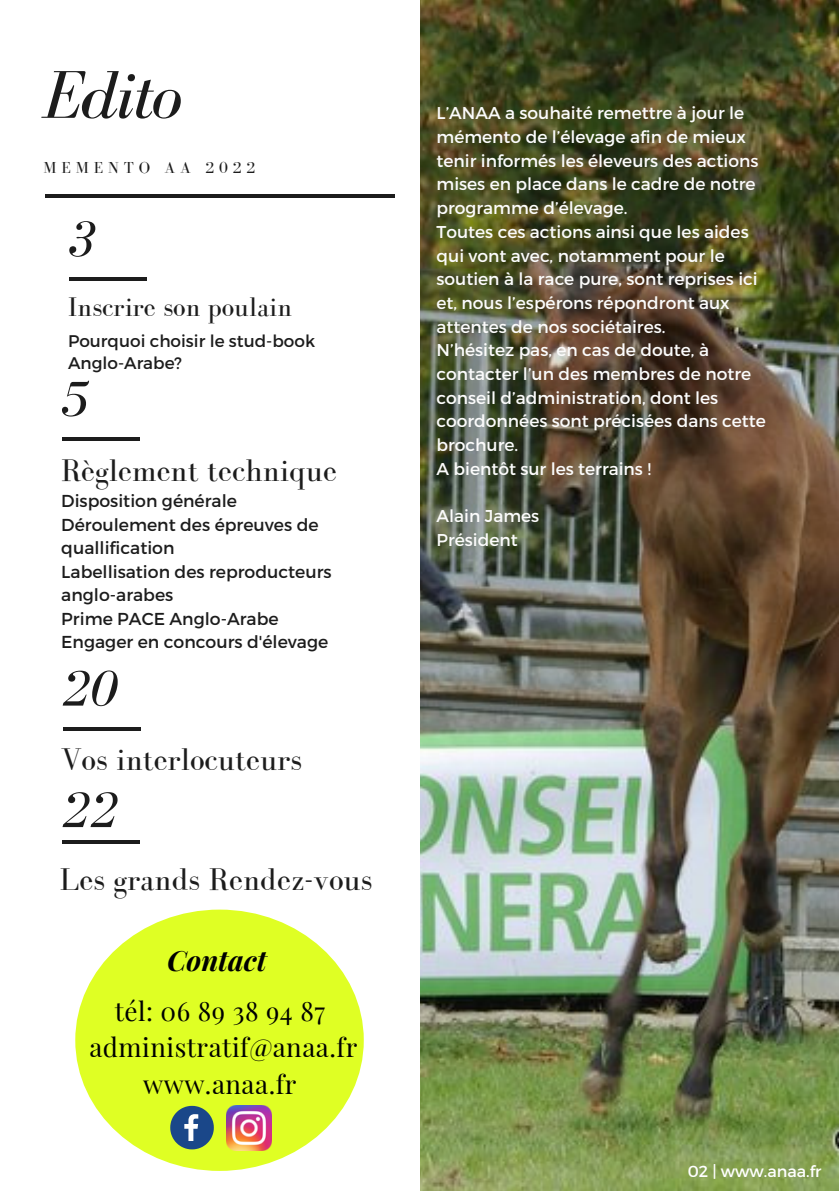
<style>
.page{position:relative;width:839px;height:1191px;background:#fff}
.page>*{position:absolute;margin:0;border:0;box-sizing:border-box;transform-origin:0 0}
.t1{font:italic 69.6px "Bodoni FLF";letter-spacing:-.02em;color:#1c1c1c}
.t2{font:italic 52px "Bodoni FLF";color:#1c1c1c}
.t3{font:32.4px "Bodoni FLF";color:#1c1c1c}
.t4{font:32.2px "Bodoni FLF";color:#1c1c1c}
.t5{font:italic 700 28px "Playfair Display";color:#000}
.t6{font:27.8px "Bodoni FLF";color:#1c1c1c}
.t7{font:26px/36.4px "Playfair Display";letter-spacing:.02em;color:#000;text-align:center}
.t8{font:17.2px/23.4px "Montserrat";color:#1c1c1c}
.t9{font:17px/23.6px "Montserrat";color:#fcfcfc}
.t10{font:16.8px/22.4px "Montserrat";color:#1c1c1c}
.t11{font:16.4px "Bodoni FLF";letter-spacing:.3em;color:#1c1c1c}
.t12{font:16px "Montserrat";color:#fff}
</style>
<div class="page">
<img style="left:420px;top:0;width:418px;height:1191px">
<hr style="left:45px;top:194px;width:350px;height:3px;background:#1c1c1c">
<hr style="left:69px;top:278px;width:77px;height:3px;background:#1c1c1c">
<hr style="left:62px;top:438px;width:78px;height:3px;background:#1c1c1c">
<hr style="left:63px;top:727px;width:78px;height:3px;background:#1c1c1c">
<hr style="left:62px;top:841px;width:78px;height:3px;background:#1c1c1c">
<div style="left:75px;top:910px;width:289px;height:261px;background:#dfff24;border-radius:50%"></div>
<svg style="left:170px;top:1106px;width:44px;height:43px"></svg>
<img style="left:227px;top:1106px;width:45px;height:45px">
<h1 class="t1" style="left:42px;top:57px;width:141px">Edito</h1>
<p class="t11" style="left:43px;top:159px;width:213px">MEMENTO AA 2022</p>
<h2 class="t2" style="left:67px;top:211px;width:29px">3</h2>
<h3 class="t6" style="left:68px;top:292px;width:226px">Inscrire son poulain</h3>
<p class="t10" style="left:68px;top:329px;width:248px">Pourquoi choisir le stud-book<br>Anglo-Arabe?</p>
<h2 class="t2" style="left:60px;top:371px;width:29px">5</h2>
<h3 class="t4" style="left:61px;top:452px;width:277px">Règlement technique</h3>
<p class="t8" style="left:61px;top:489px;width:272px">Disposition générale<br>Déroulement des épreuves de quallification<br>Labellisation des reproducteurs anglo-arabes<br>Prime PACE Anglo-Arabe<br>Engager en concours d'élevage</p>
<h2 class="t2" style="left:61px;top:660px;width:57px">20</h2>
<h3 class="t3" style="left:61px;top:742px;width:242px">Vos interlocuteurs</h3>
<h2 class="t2" style="left:61px;top:782px;width:57px">22</h2>
<h3 class="t3" style="left:60px;top:862px;width:314px">Les grands Rendez-vous</h3>
<h3 class="t5" style="left:167px;top:941px;width:101px">Contact</h3>
<h3 class="t7" style="left:89px;top:992px;width:269px">tél: 06 89 38 94 87 administratif@anaa.fr www.anaa.fr</h3>
<p class="t9" style="left:436px;top:101px;width:331px">L’ANAA a souhaité remettre à jour le mémento de l’élevage afin de mieux tenir informés les éleveurs des actions mises en place dans le cadre de notre programme d’élevage.<br>Toutes ces actions ainsi que les aides qui vont avec, notamment pour le soutien à la race pure, sont reprises ici et, nous l’espérons répondront aux attentes de nos sociétaires.<br>N’hésitez pas, en cas de doute, à contacter l’un des membres de notre conseil d’administration, dont les coordonnées sont précisées dans cette brochure.<br>A bientôt sur les terrains !</p>
<p class="t9" style="left:436px;top:503px;width:104px">Alain James<br>Président</p>
<p class="t12" style="left:687px;top:1161px;width:135px">02 | www.anaa.fr</p>
</div>
